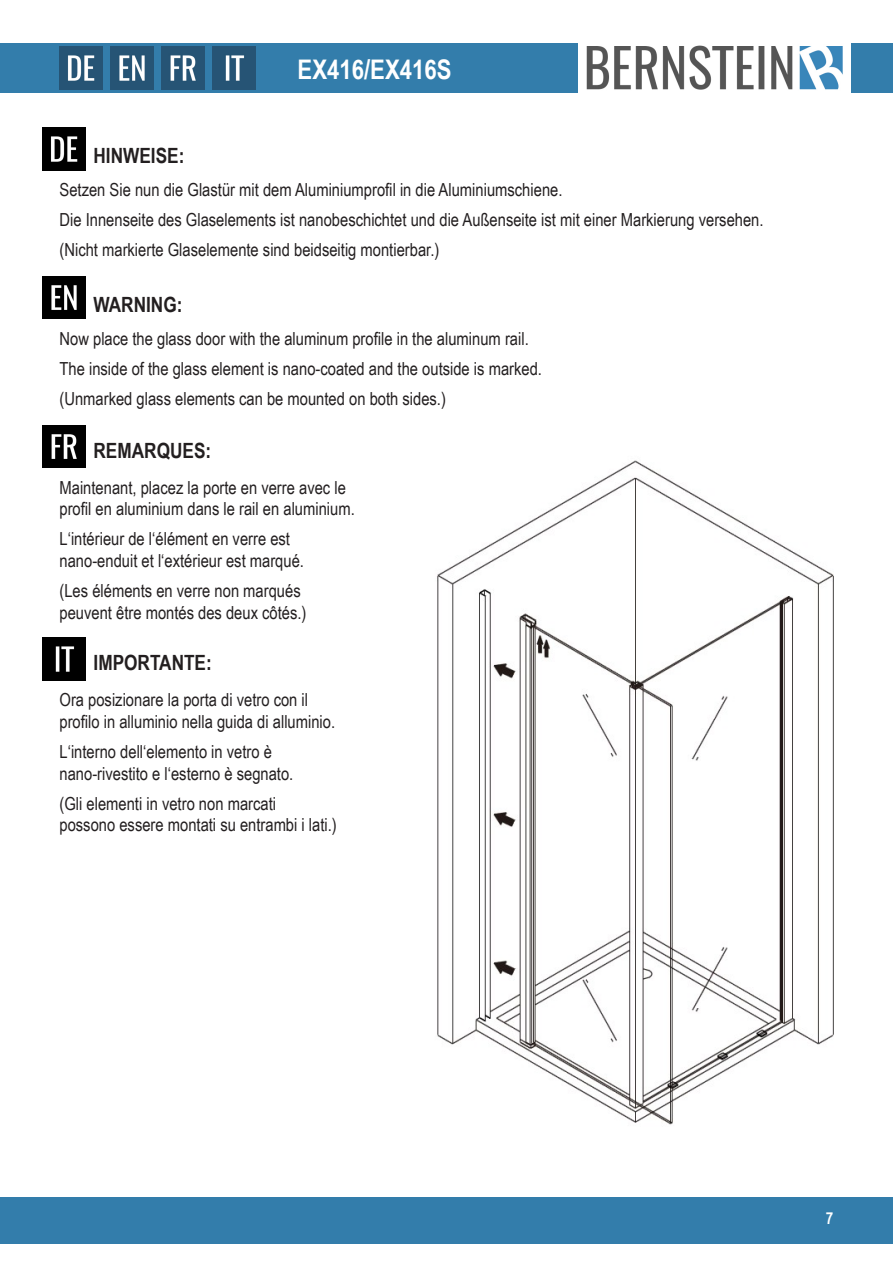
<style>
.page{position:relative;width:893px;height:1263px;background:#fff}
.page>*{position:absolute;margin:0;border:0;box-sizing:border-box;transform-origin:0 0}
.t1{font:700 27px "Arial Narrow";color:#fff}
.Überschrift{font:700 21px "Arial Narrow";color:#231f20}
.Fließtext{font:18px/21.6px "Arial Narrow";color:#231f20}
.t2{font:700 16.5px "Arial Narrow";color:#fff}
</style>
<div class="page">
<div style="left:0;top:43px;width:893px;height:50px;background:#337dab"></div>
<div style="left:0;top:1197px;width:893px;height:47px;background:#337dab"></div>
<img style="left:578px;top:43px;width:272px;height:50px">
<img style="left:60px;top:47px;width:42px;height:42px">
<img style="left:111px;top:47px;width:42px;height:42px">
<img style="left:162px;top:47px;width:42px;height:42px">
<img style="left:213px;top:47px;width:42px;height:42px">
<img style="left:43px;top:128px;width:42px;height:42px">
<img style="left:43px;top:276px;width:42px;height:43px">
<img style="left:43px;top:425px;width:42px;height:43px">
<img style="left:43px;top:638px;width:42px;height:42px">
<img style="left:437px;top:460px;width:397px;height:665px">
<p class="Überschrift" style="left:94px;top:140px;width:92px">HINWEISE:</p>
<h1 class="t1" style="left:298px;top:49px;width:155px">EX416/EX416S</h1>
<p class="Fließtext" style="left:60px;top:178px;width:504px">Setzen Sie nun die Glastür mit dem Aluminiumprofil in die Aluminiumschiene.</p>
<p class="Fließtext" style="left:60px;top:208px;width:706px">Die Innenseite des Glaselements ist nanobeschichtet und die Außenseite ist mit einer Markierung versehen.</p>
<p class="Fließtext" style="left:60px;top:238px;width:381px">(Nicht markierte Glaselemente sind beidseitig montierbar.)</p>
<p class="Überschrift" style="left:94px;top:288px;width:90px">WARNING:</p>
<p class="Fließtext" style="left:60px;top:327px;width:471px">Now place the glass door with the aluminum profile in the aluminum rail.</p>
<p class="Fließtext" style="left:60px;top:357px;width:484px">The inside of the glass element is nano-coated and the outside is marked.</p>
<p class="Fließtext" style="left:60px;top:387px;width:388px">(Unmarked glass elements can be mounted on both sides.)</p>
<p class="Überschrift" style="left:94px;top:434px;width:119px">REMARQUES:</p>
<p class="Fließtext" style="left:60px;top:476px;width:297px">Maintenant, placez la porte en verre avec le profil en aluminium dans le rail en aluminium.</p>
<p class="Fließtext" style="left:60px;top:527px;width:246px">L‘intérieur de l‘élément en verre est nano-enduit et l‘extérieur est marqué.</p>
<p class="Fließtext" style="left:60px;top:579px;width:248px">(Les éléments en verre non marqués peuvent être montés des deux côtés.)</p>
<p class="Überschrift" style="left:94px;top:647px;width:120px">IMPORTANTE:</p>
<p class="Fließtext" style="left:60px;top:688px;width:277px">Ora posizionare la porta di vetro con il profilo in alluminio nella guida di alluminio.</p>
<p class="Fließtext" style="left:60px;top:740px;width:235px">L‘interno dell‘elemento in vetro è nano-rivestito e l‘esterno è segnato.</p>
<p class="Fließtext" style="left:60px;top:792px;width:279px">(Gli elementi in vetro non marcati<br>possono essere montati su entrambi i lati.)</p>
<p class="t2" style="left:826px;top:1206px;width:9px">7</p>
</div>
